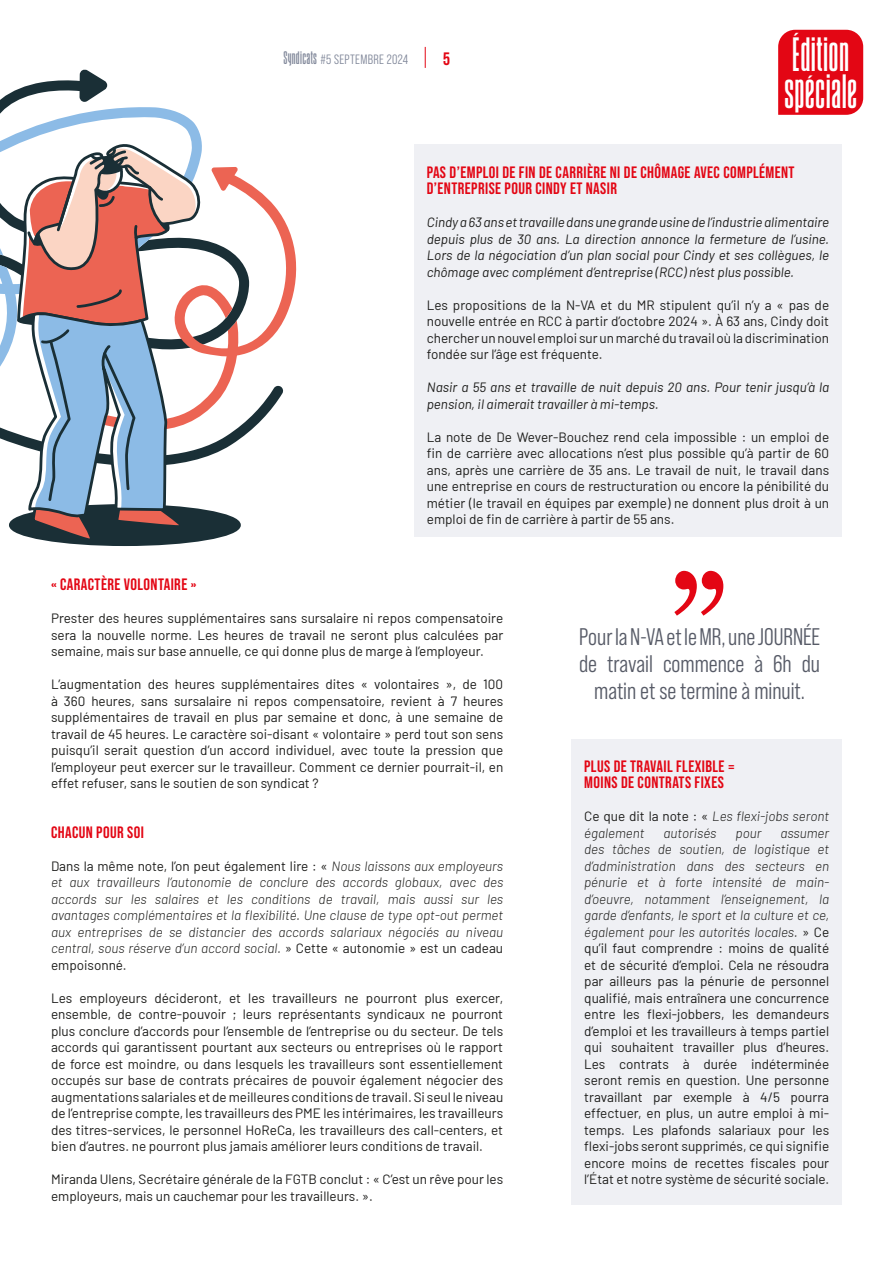
<style>
.page{position:relative;width:893px;height:1263px;background:#fff}
.page>*{position:absolute;margin:0;border:0;box-sizing:border-box;transform-origin:0 0}
.t1{font:700 36px/37.5px "August";letter-spacing:.01em;color:#fff}
.t2{font:24px/27px "Bebas Neue Pro Middle";color:#575b67;text-align:center}
.t3{font:700 18px "Bebas Neue Pro";color:#e30614}
.t4{font:700 16.5px/16.5px "Bebas Neue Pro";letter-spacing:.025em;color:#e30614}
.t5{font:13.5px/16.5px "Barlow";color:#1d1d1b;text-align:justify}
.t6{font:italic 300 13.5px/16.5px "Barlow";color:#1d1d1b;text-align:justify}
.t7{font:italic 13.5px/16.5px "Barlow";color:#1d1d1b;text-align:justify}
.t8{font:13.5px "Bebas Neue Pro Middle";letter-spacing:.025em;color:#82899b}
.s1{font-family:"August";font-weight:700}
.s2{font-weight:400;font-style:normal}
.s3{font-weight:300;font-style:italic}
</style>
<div class="page">
<div style="left:571px;top:739px;width:271px;height:465px;background:#eff0f4"></div>
<div style="left:414px;top:145px;width:428px;height:392px;background:#eff0f4"></div>
<svg style="left:674px;top:571px;width:49px;height:45px"></svg>
<svg style="left:0;top:69px;width:297px;height:477px"></svg>
<svg style="left:425px;top:47px;width:1px;height:21px"></svg>
<div style="left:778px;top:30px;width:85px;height:85px;background:#e30614"></div>
<p class="t8" style="left:283px;top:52px;width:126px"><span class="s1">Syndicats</span> #5 SEPTEMBRE 2024</p>
<h3 class="t3" style="left:443px;top:48px;width:8px">5</h3>
<h1 class="t1" style="left:784px;top:36px;width:75px">Édition spéciale</h1>
<p class="t4" style="left:427px;top:163px;width:369px">PAS D’EMPLOI DE FIN DE CARRIÈRE NI DE CHÔMAGE AVEC COMPLÉMENT<br>D’ENTREPRISE POUR CINDY ET NASIR</p>
<p class="t7" style="left:427px;top:213px;width:404px">Cindy a 63 ans et travaille dans une grande usine de l’industrie alimentaire depuis plus de 30 ans. La direction annonce la fermeture de l’usine.<br>Lors de la négociation d’un plan social pour Cindy et ses collègues, le chômage avec complément d’entreprise (RCC) n’est plus possible.</p>
<p class="t5" style="left:427px;top:295px;width:404px">Les propositions de la N-VA et du MR stipulent qu’il n’y a « pas de nouvelle entrée en RCC à partir d’octobre 2024 ». À 63 ans, Cindy doit chercher un nouvel emploi sur un marché du travail où la discrimination fondée sur l’âge est fréquente.</p>
<p class="t7" style="left:427px;top:378px;width:404px">Nasir a 55 ans et travaille de nuit depuis 20 ans. Pour tenir jusqu’à la pension, il aimerait travailler à mi-temps.</p>
<p class="t5" style="left:427px;top:427px;width:404px">La note de De Wever-Bouchez rend cela impossible : un emploi de fin de carrière avec allocations n’est plus possible qu’à partir de 60 ans, après une carrière de 35 ans. Le travail de nuit, le travail dans une entreprise en cours de restructuration ou encore la pénibilité du métier (le travail en équipes par exemple) ne donnent plus droit à un emploi de fin de carrière à partir de 55 ans.</p>
<p class="t4" style="left:51px;top:576px;width:147px">« CARACTÈRE VOLONTAIRE »</p>
<p class="t5" style="left:51px;top:609px;width:454px">Prester des heures supplémentaires sans sursalaire ni repos compensatoire sera la nouvelle norme. Les heures de travail ne seront plus calculées par semaine, mais sur base annuelle, ce qui donne plus de marge à l’employeur.</p>
<p class="t5" style="left:51px;top:675px;width:454px">L’augmentation des heures supplémentaires dites « volontaires », de 100 à 360 heures, sans sursalaire ni repos compensatoire, revient à 7 heures supplémentaires de travail en plus par semaine et donc, à une semaine de travail de 45 heures. Le caractère soi-disant « volontaire » perd tout son sens puisqu’il serait question d’un accord individuel, avec toute la pression que l’employeur peut exercer sur le travailleur. Comment ce dernier pourrait-il, en effet refuser, sans le soutien de son syndicat ?</p>
<p class="t4" style="left:51px;top:823px;width:94px">CHACUN POUR SOI</p>
<p class="t6" style="left:51px;top:856px;width:454px"><span class="s2">Dans la même note, l’on peut également lire : «</span> Nous laissons aux employeurs et aux travailleurs l’autonomie de conclure des accords globaux, avec des accords sur les salaires et les conditions de travail, mais aussi sur les avantages complémentaires et la flexibilité. Une clause de type opt-out permet aux entreprises de se distancier des accords salariaux négociés au niveau central, sous réserve d’un accord social. <span class="s2">» Cette « autonomie » est un cadeau empoisonné.</span></p>
<p class="t5" style="left:51px;top:988px;width:454px">Les employeurs décideront, et les travailleurs ne pourront plus exercer, ensemble, de contre-pouvoir ; leurs représentants syndicaux ne pourront plus conclure d’accords pour l’ensemble de l’entreprise ou du secteur. De tels accords qui garantissent pourtant aux secteurs ou entreprises où le rapport de force est moindre, ou dans lesquels les travailleurs sont essentiellement occupés sur base de contrats précaires de pouvoir également négocier des augmentations salariales et de meilleures conditions de travail. Si seul le niveau de l’entreprise compte, les travailleurs des PME les intérimaires, les travailleurs des titres-services, le personnel HoReCa, les travailleurs des call-centers, et bien d’autres. ne pourront plus jamais améliorer leurs conditions de travail.</p>
<p class="t5" style="left:51px;top:1170px;width:454px">Miranda Ulens, Secrétaire générale de la FGTB conclut : « C’est un rêve pour les employeurs, mais un cauchemar pour les travailleurs. ».</p>
<h2 class="t2" style="left:579px;top:623px;width:243px">Pour la N-VA et le MR, une JOURNÉE de travail commence à 6h du matin et se termine à minuit.</h2>
<p class="t4" style="left:584px;top:757px;width:152px">PLUS DE TRAVAIL FLEXIBLE =<br>MOINS DE CONTRATS FIXES</p>
<p class="t6" style="left:584px;top:807px;width:246px"><span class="s2">Ce que dit la note : «</span> Les flexi-jobs seront également</p>
<p class="t6" style="left:663px;top:823px;width:54px">autorisés</p>
<p class="t6" style="left:736px;top:823px;width:27px">pour</p>
<p class="t5" style="left:584px;top:823px;width:246px;text-indent:196px"><span class="s3">assumer des tâches de soutien, de logistique et d’administration dans des secteurs en pénurie et à forte intensité de main&shy;d’oeuvre, notamment l’enseignement, la garde d’enfants, le sport et la culture et ce, également pour les autorités locales.</span> » Ce qu’il faut comprendre : moins de qualité et de sécurité d’emploi. Cela ne résoudra par ailleurs pas la pénurie de personnel qualifié, mais entraînera une concurrence entre les flexi-jobbers, les demandeurs d’emploi et les travailleurs à temps partiel qui souhaitent travailler plus d’heures.<br>Les contrats à durée indéterminée seront remis en question. Une personne travaillant par exemple à 4/5 pourra effectuer, en plus, un autre emploi à mi&shy;temps. Les plafonds salariaux pour les flexi-jobs seront supprimés, ce qui signifie encore moins de recettes fiscales pour l’État et notre système de sécurité sociale.</p>
</div>
